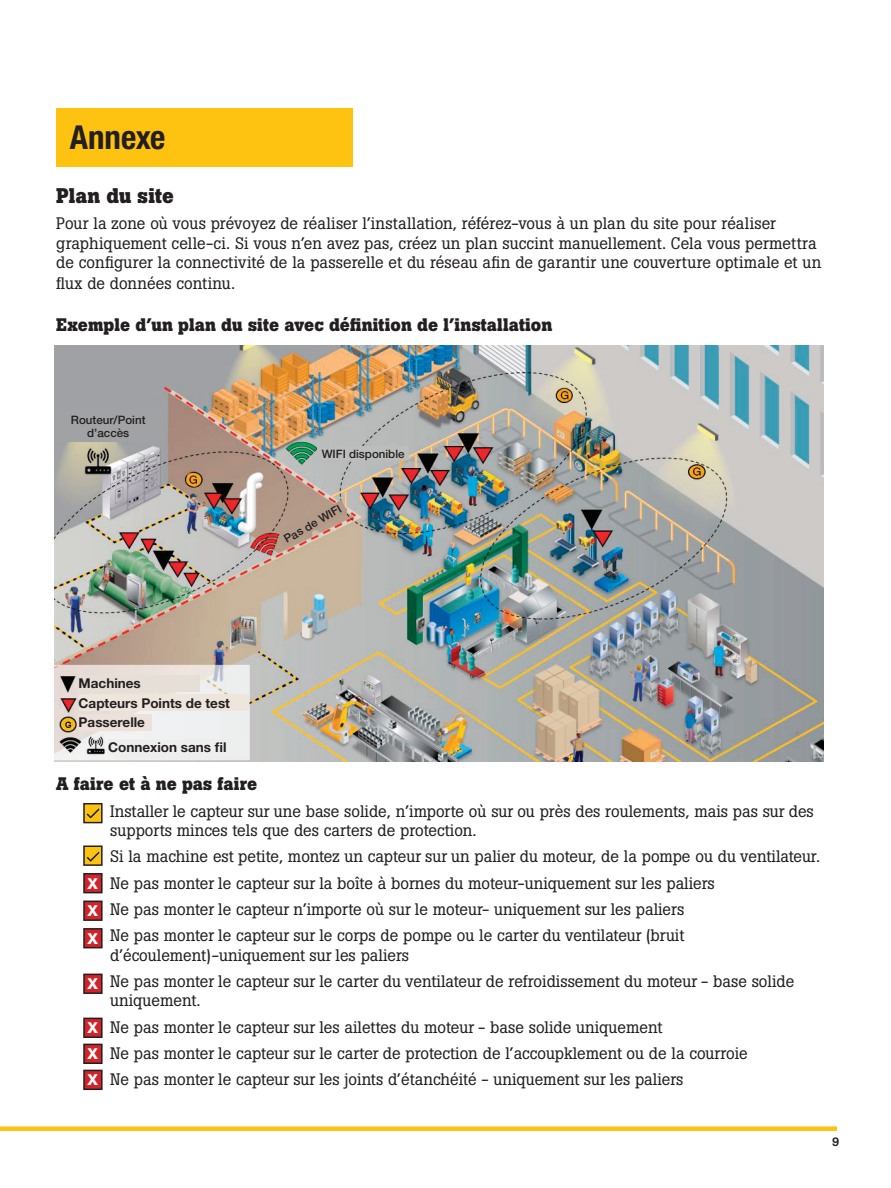
<style>
.page{position:relative;width:891px;height:1188px;background:#fff}
.page>*{position:absolute;margin:0;border:0;box-sizing:border-box;transform-origin:0 0}
.t1{font:700 condensed 33px "Helvetica Neue LT Pro";letter-spacing:-.005em;color:#231f20}
.t2{font:700 21px "Boton Pro";letter-spacing:.005em;color:#231f20}
.t3{font:700 18px "Boton Pro";letter-spacing:.005em;color:#231f20}
.t4{font:16.5px/19.5px "Boton Pro";color:#231f20}
.t5{font:800 15px/27.5px "Helvetica Neue LT Pro";color:#fff;text-align:justify}
.t6{font:700 13.5px "Helvetica Neue LT Pro";color:#231f20}
.t7{font:500 12px "Boton Pro";color:#231f20}
.t8{font:500 11.55px/14px "Helvetica Neue LT Pro";color:#231f20;text-align:center}
.s1{font-family:"Helvetica Neue LT Pro";font-weight:100;font-stretch:expanded}
</style>
<div class="page">
<div style="left:56px;top:108px;width:297px;height:58px;background:#fec210"></div>
<div style="left:84px;top:804px;width:18px;height:19px;background:#fbc310"></div>
<div style="left:83px;top:803px;width:20px;height:20px;border:2px solid #231f20"></div>
<svg style="left:87px;top:808px;width:12px;height:10px"></svg>
<div style="left:84px;top:846px;width:18px;height:19px;background:#fbc310"></div>
<div style="left:83px;top:846px;width:20px;height:20px;border:2px solid #231f20"></div>
<svg style="left:87px;top:852px;width:12px;height:10px"></svg>
<div style="left:84px;top:874px;width:18px;height:19px;background:#d1232a"></div>
<div style="left:83px;top:873px;width:20px;height:20px;border:2px solid #231f20"></div>
<div style="left:84px;top:901px;width:18px;height:19px;background:#d1232a"></div>
<div style="left:83px;top:901px;width:20px;height:20px;border:2px solid #231f20"></div>
<div style="left:84px;top:929px;width:18px;height:19px;background:#d1232a"></div>
<div style="left:83px;top:928px;width:20px;height:20px;border:2px solid #231f20"></div>
<div style="left:84px;top:1070px;width:18px;height:19px;background:#d1232a"></div>
<div style="left:83px;top:1070px;width:20px;height:20px;border:2px solid #231f20"></div>
<div style="left:84px;top:974px;width:18px;height:19px;background:#d1232a"></div>
<div style="left:83px;top:974px;width:20px;height:20px;border:2px solid #231f20"></div>
<div style="left:84px;top:1018px;width:18px;height:19px;background:#d1232a"></div>
<div style="left:83px;top:1018px;width:20px;height:20px;border:2px solid #231f20"></div>
<div style="left:84px;top:1044px;width:18px;height:19px;background:#d1232a"></div>
<div style="left:83px;top:1044px;width:20px;height:20px;border:2px solid #231f20"></div>
<div style="left:0;top:1126px;width:837px;height:5px;background:#fec210"></div>
<img style="left:55px;top:346px;width:769px;height:415px">
<svg style="left:278px;top:500px;width:70px;height:48px"></svg>
<div style="left:317px;top:447px;width:92px;height:13px;background:#bcbebd"></div>
<div style="left:54px;top:411px;width:109px;height:31px;background:#a0a2a4"></div>
<div style="left:79px;top:675px;width:121px;height:17px;background:#e6dfd8"></div>
<div style="left:79px;top:714px;width:73px;height:16px;background:#ece2db"></div>
<div style="left:79px;top:694px;width:169px;height:17px;background:#eee5dd"></div>
<div style="left:108px;top:739px;width:140px;height:16px;background:#edeeee"></div>
<h1 class="t1" style="left:70px;top:117px;width:97px">Annexe</h1>
<p class="t2" style="left:56px;top:182px;width:119px">Plan du site</p>
<p class="t4" style="left:56px;top:214px;width:767px">Pour la zone où vous prévoyez de réaliser l’installation, référez-vous à un plan du site pour réaliser graphiquement celle-ci. Si vous n’en avez pas, créez un plan succint manuellement. Cela vous permettra de configurer la connectivité de la passerelle et du réseau afin de garantir une couverture optimale et un</p>
<p class="t4" style="left:56px;top:274px;width:181px">flux de données continu.</p>
<p class="t3" style="left:56px;top:313px;width:498px">Exemple d’un plan du site avec définition de l’installation</p>
<p class="t8" style="left:71px;top:412px;width:76px">Routeur/Point d’accès</p>
<p class="t8" style="left:322px;top:446px;width:84px">WIFI disponible</p>
<p class="t8" style="left:281px;top:534px;width:66px;rotate:-30deg">Pas de WIFI</p>
<p class="t6" style="left:79px;top:675px;width:64px">Machines</p>
<p class="t6" style="left:79px;top:713px;width:68px">Passerelle</p>
<p class="t6" style="left:79px;top:694px;width:153px">Capteurs Points de test</p>
<p class="t6" style="left:108px;top:739px;width:120px">Connexion sans fil</p>
<p class="t3" style="left:56px;top:772px;width:203px">A faire et à ne pas faire</p>
<p class="t4" style="left:110px;top:801px;width:705px;text-indent:-21px"><span class="s1">•</span> Installer le capteur sur une base solide, n’importe où sur ou près des roulements, mais pas sur des supports minces tels que des carters de protection.</p>
<p class="t4" style="left:89px;top:847px;width:732px"><span class="s1">•</span> Si la machine est petite, montez un capteur sur un palier du moteur, de la pompe ou du ventilateur.</p>
<p class="t4" style="left:89px;top:873px;width:627px"><span class="s1">•</span> Ne pas monter le capteur sur la boîte à bornes du moteur-uniquement sur les paliers</p>
<p class="t4" style="left:89px;top:899px;width:597px"><span class="s1">•</span> Ne pas monter le capteur n’importe où sur le moteur- uniquement sur les paliers</p>
<p class="t4" style="left:110px;top:926px;width:576px;text-indent:-21px"><span class="s1">•</span> Ne pas monter le capteur sur le corps de pompe ou le carter du ventilateur (bruit d’écoulement)-uniquement sur les paliers</p>
<p class="t4" style="left:110px;top:971px;width:686px;text-indent:-21px"><span class="s1">•</span> Ne pas monter le capteur sur le carter du ventilateur de refroidissement du moteur - base solide uniquement.</p>
<p class="t4" style="left:89px;top:1017px;width:575px"><span class="s1">•</span> Ne pas monter le capteur sur les ailettes du moteur - base solide uniquement</p>
<p class="t4" style="left:89px;top:1043px;width:660px"><span class="s1">•</span> Ne pas monter le capteur sur le carter de protection de l’accoupklement ou de la courroie</p>
<p class="t4" style="left:89px;top:1070px;width:596px"><span class="s1">•</span> Ne pas monter le capteur sur les joints d’étanchéité - uniquement sur les paliers</p>
<p class="t5" style="left:87px;top:869px;width:12px">X X X</p>
<p class="t5" style="left:87px;top:970px;width:12px">X</p>
<p class="t5" style="left:87px;top:1015px;width:12px;line-height:26px">X<br>X</p>
<p class="t5" style="left:87px;top:1066px;width:12px">X</p>
<p class="t7" style="left:832px;top:1134px;width:9px">9</p>
</div>
